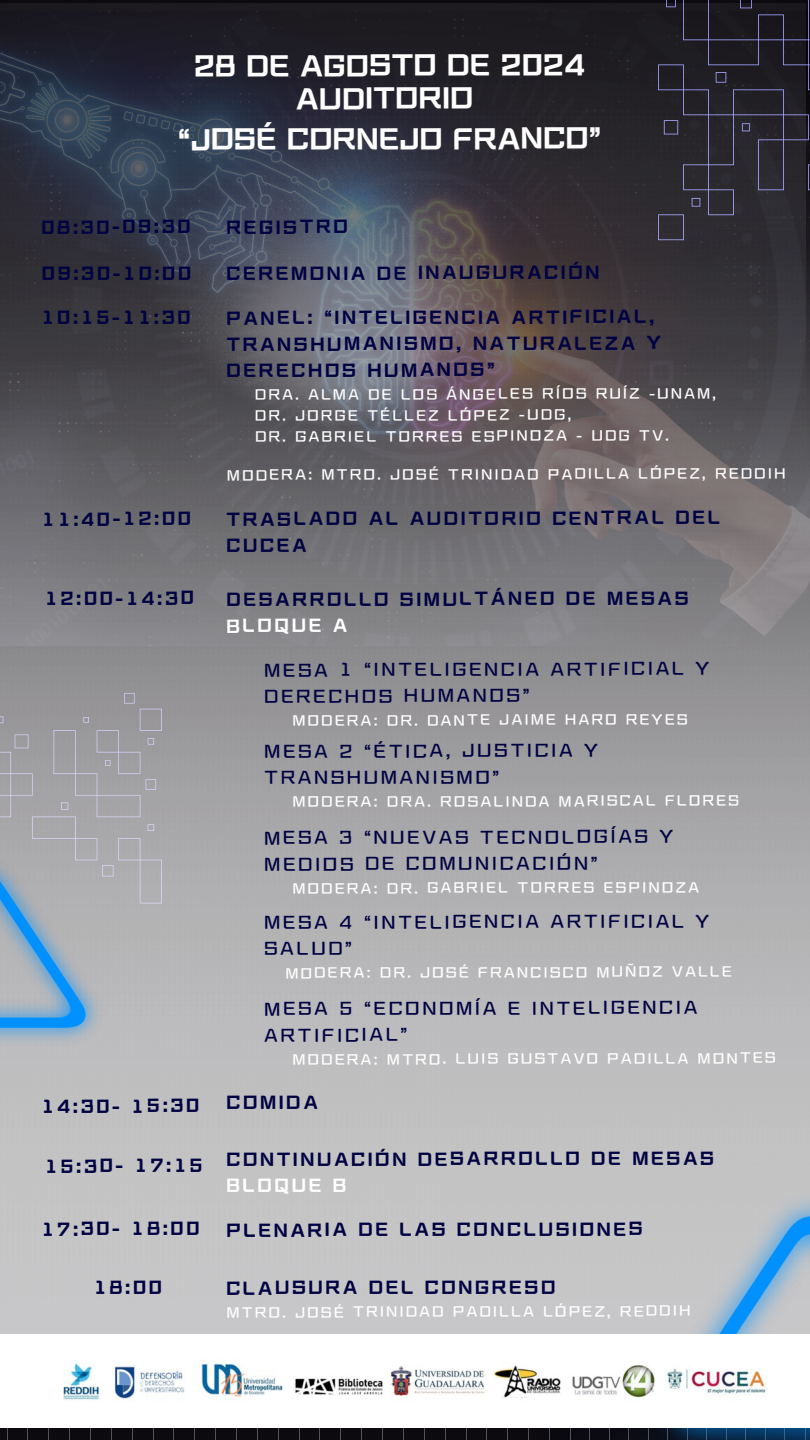
<style>
.page{position:relative;width:810px;height:1440px;background:#fff}
.page>*{position:absolute;margin:0;border:0;box-sizing:border-box;transform-origin:0 0}
.t1{font:24px/33px "Canva Kafu Techno Std U";letter-spacing:.04em;color:#fff;text-align:center}
.t2{font:15px/26.4px "Canva Kafu Techno Std U";letter-spacing:.21em;color:#000142}
.t3{font:15px/26.6px "Canva Kafu Techno Std E";letter-spacing:.21em;color:#000142}
.t4{font:12px/21.1px "Canva Kafu Techno Std E";letter-spacing:.21em;color:#fff}
.s1{color:#fff}
</style>
<div class="page">
<hr style="left:7px;top:1385px;width:1px;height:55px;background:#545454">
<hr style="left:28px;top:1385px;width:1px;height:55px;background:#545454">
<hr style="left:49px;top:1385px;width:1px;height:55px;background:#545454">
<hr style="left:69px;top:1385px;width:1px;height:55px;background:#545454">
<hr style="left:90px;top:1385px;width:1px;height:55px;background:#545454">
<hr style="left:111px;top:1385px;width:1px;height:55px;background:#545454">
<hr style="left:132px;top:1385px;width:1px;height:55px;background:#545454">
<hr style="left:153px;top:1385px;width:1px;height:55px;background:#545454">
<hr style="left:174px;top:1385px;width:1px;height:55px;background:#545454">
<hr style="left:195px;top:1385px;width:1px;height:55px;background:#545454">
<hr style="left:215px;top:1385px;width:1px;height:55px;background:#545454">
<hr style="left:236px;top:1385px;width:1px;height:55px;background:#545454">
<hr style="left:257px;top:1385px;width:1px;height:55px;background:#545454">
<hr style="left:278px;top:1385px;width:1px;height:55px;background:#545454">
<hr style="left:299px;top:1385px;width:1px;height:55px;background:#545454">
<hr style="left:320px;top:1385px;width:1px;height:55px;background:#545454">
<hr style="left:341px;top:1385px;width:1px;height:55px;background:#545454">
<hr style="left:362px;top:1385px;width:1px;height:55px;background:#545454">
<hr style="left:382px;top:1385px;width:1px;height:55px;background:#545454">
<hr style="left:403px;top:1385px;width:1px;height:55px;background:#545454">
<hr style="left:424px;top:1385px;width:1px;height:55px;background:#545454">
<hr style="left:445px;top:1385px;width:1px;height:55px;background:#545454">
<hr style="left:466px;top:1385px;width:1px;height:55px;background:#545454">
<hr style="left:487px;top:1385px;width:1px;height:55px;background:#545454">
<hr style="left:508px;top:1385px;width:1px;height:55px;background:#545454">
<hr style="left:528px;top:1385px;width:1px;height:55px;background:#545454">
<hr style="left:0;top:1427px;width:810px;height:1px;background:#545454">
<hr style="left:0;top:1406px;width:810px;height:1px;background:#545454">
<hr style="left:0;top:1385px;width:810px;height:1px;background:#545454">
<svg style="left:658px;top:0;width:152px;height:80px"></svg>
<img style="left:1px;top:80px;width:809px;height:1254px">
<img style="left:0;top:855px;width:104px;height:192px">
<img style="left:648px;top:1191px;width:162px;height:249px">
<img style="left:0;top:4px;width:806px;height:642px">
<img style="left:119px;top:48px;width:424px;height:378px">
<div style="left:1px;top:1334px;width:809px;height:93px;background:#fff"></div>
<img style="left:63px;top:1360px;width:704px;height:41px">
<p class="t1" style="left:194px;top:49px;width:392px">28 DE AGOSTO DE 2024<br>AUDITORIO</p>
<p class="t1" style="left:178px;top:122px;width:424px">“JOSÉ CORNEJO FRANCO”</p>
<h2 class="t2" style="left:42px;top:214px;width:150px">08:30-09:30</h2>
<h2 class="t2" style="left:42px;top:260px;width:150px">09:30-10:00</h2>
<p class="t2" style="left:42px;top:304px;width:150px">10:15-11:30</p>
<h2 class="t2" style="left:42px;top:506px;width:150px">11:40-12:00</h2>
<h2 class="t2" style="left:45px;top:585px;width:150px">12:00-14:30</h2>
<p class="t2" style="left:42px;top:1093px;width:159px">14:30- 15:30</p>
<h2 class="t2" style="left:45px;top:1153px;width:159px">15:30- 17:15</h2>
<h1 class="t2" style="left:227px;top:214px;width:122px">REGISTRO</h1>
<h2 class="t2" style="left:227px;top:260px;width:374px">CEREMONIA DE INAUGURACIÓN</h2>
<h2 class="t2" style="left:227px;top:304px;width:435px">PANEL: “INTELIGENCIA ARTIFICIAL,<br>TRANSHUMANISMO, NATURALEZA Y<br>DERECHOS HUMANOS”</h2>
<h2 class="t4" style="left:255px;top:383px;width:462px">DRA. ALMA DE LOS ÁNGELES RÍOS RUÍZ -UNAM,<br>DR. JORGE TÉLLEZ LÓPEZ -UDG,<br>DR. GABRIEL TORRES ESPINOZA - UDG TV.</h2>
<h2 class="t4" style="left:227px;top:464px;width:560px">MODERA: MTRO. JOSÉ TRINIDAD PADILLA LÓPEZ, REDDIH</h2>
<h2 class="t2" style="left:227px;top:505px;width:495px;line-height:26.9px">TRASLADO AL AUDITORIO CENTRAL DEL<br>CUCEA</h2>
<h2 class="t2" style="left:227px;top:585px;width:463px;line-height:26.8px">DESARROLLO SIMULTÁNEO DE MESAS<br><span class="s1">BLOQUE A</span></h2>
<h2 class="t3" style="left:264px;top:656px;width:446px">MESA 1 “INTELIGENCIA ARTIFICIAL Y<br>DERECHOS HUMANOS”</h2>
<h2 class="t4" style="left:293px;top:709px;width:396px">MODERA: DR. DANTE JAIME HARO REYES</h2>
<p class="t3" style="left:264px;top:738px;width:335px">MESA 2 “ÉTICA, JUSTICIA Y<br>TRANSHUMANISMO”</p>
<p class="t4" style="left:293px;top:791px;width:448px">MODERA: DRA. ROSALINDA MARISCAL FLORES</p>
<h2 class="t3" style="left:264px;top:824px;width:410px;line-height:26.3px">MESA 3 “NUEVAS TECNOLOGÍAS Y<br>MEDIOS DE COMUNICACIÓN”</h2>
<h2 class="t4" style="left:293px;top:877px;width:408px">MODERA: DR. GABRIEL TORRES ESPINOZA</h2>
<h2 class="t3" style="left:264px;top:908px;width:446px;line-height:26.9px">MESA 4 “INTELIGENCIA ARTIFICIAL Y<br>SALUD”</h2>
<h2 class="t4" style="left:286px;top:962px;width:448px">MODERA: DR. JOSÉ FRANCISCO MUÑOZ VALLE</h2>
<h2 class="t3" style="left:264px;top:995px;width:434px">MESA 5 “ECONOMÍA E INTELIGENCIA<br>ARTIFICIAL”</h2>
<h2 class="t4" style="left:293px;top:1048px;width:484px">MODERA: MTRO. LUIS GUSTAVO PADILLA MONTES</h2>
<h2 class="t2" style="left:227px;top:1089px;width:92px">COMIDA</h2>
<h2 class="t2" style="left:227px;top:1145px;width:489px;line-height:26.8px">CONTINUACIÓN DESARROLLO DE MESAS<br><span class="s1">BLOQUE B</span></h2>
<h2 class="t2" style="left:42px;top:1215px;width:159px">17:30- 18:00</h2>
<h2 class="t2" style="left:227px;top:1216px;width:417px">PLENARIA DE LAS CONCLUSIONES</h2>
<h2 class="t2" style="left:94px;top:1274px;width:69px">18:00</h2>
<h2 class="t2" style="left:227px;top:1274px;width:330px">CLAUSURA DEL CONGRESO</h2>
<h2 class="t4" style="left:227px;top:1301px;width:465px">MTRO. JOSÉ TRINIDAD PADILLA LÓPEZ, REDDIH</h2>
</div>
